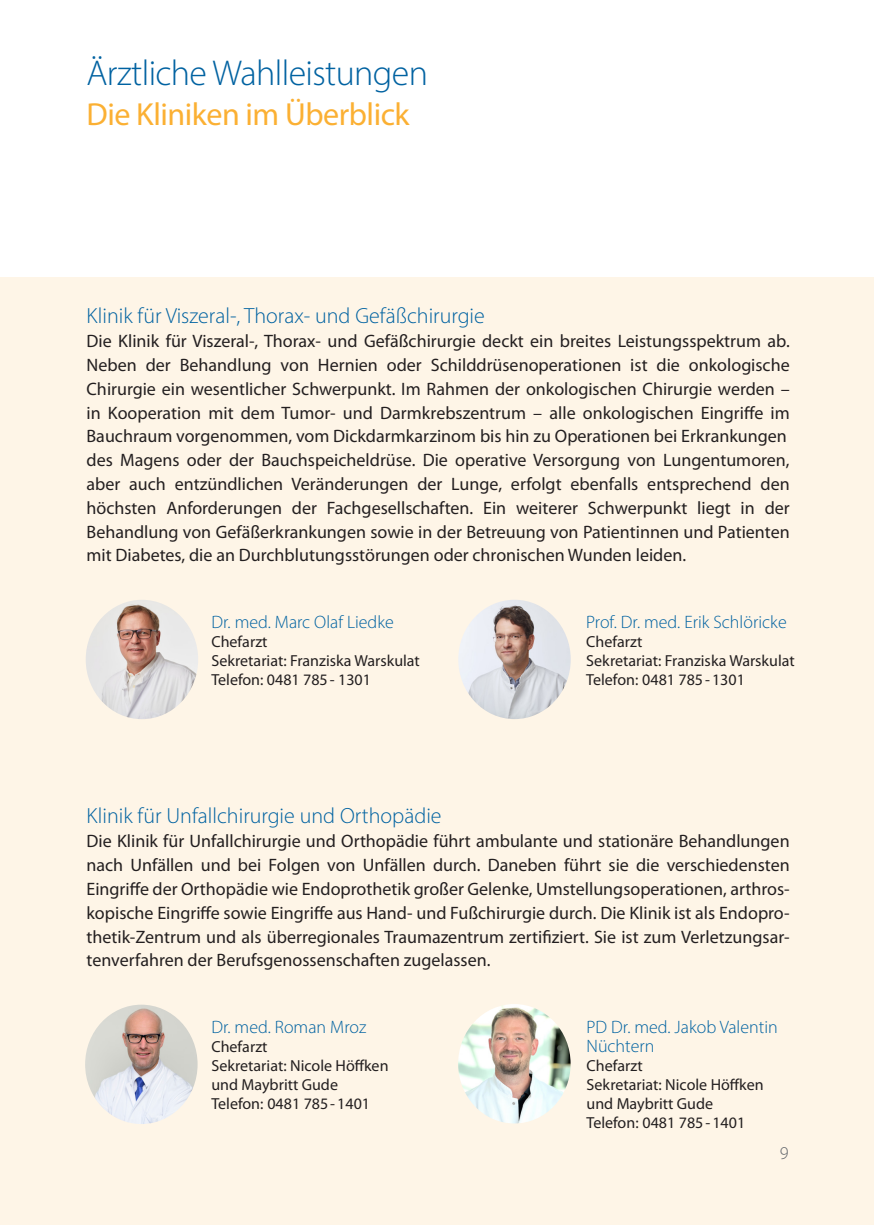
<style>
.page{position:relative;width:874px;height:1225px;background:#fff}
.page>*{position:absolute;margin:0;border:0;box-sizing:border-box;transform-origin:0 0}
.t1{font:36px "Myriad Variable Concept";letter-spacing:-.02em;color:#0062a1}
.t2{font:32px "Myriad Pro";letter-spacing:-.015em;color:#fbb033}
.t3{font:22px "Myriad Variable Concept";color:#0062a1}
.t4{font:18px/23.8px "Myriad Pro";color:#231f20}
.t5{font:18px/19px "Myriad Variable Concept";color:#0062a1}
.t6{font:18px "Myriad Variable Concept";color:#5f6369}
.t7{font:16px/19px "Myriad Pro";color:#231f20}
</style>
<div class="page">
<div style="left:0;top:277px;width:873px;height:948px;background:#fef5e7"></div>
<img style="left:86px;top:600px;width:112px;height:119px">
<img style="left:85px;top:1004px;width:112px;height:120px">
<img style="left:458px;top:1004px;width:112px;height:119px">
<img style="left:458px;top:600px;width:112px;height:119px">
<h1 class="t1" style="left:86px;top:52px;width:343px">Ärztliche Wahlleistungen</h1>
<h2 class="t2" style="left:86px;top:94px;width:324px">Die Kliniken im Überblick</h2>
<p class="t3" style="left:86px;top:303px;width:399px">Klinik für Viszeral-, Thorax- und Gefäßchirurgie</p>
<p class="t4" style="left:86px;top:329px;width:704px">Die Klinik für Viszeral-, Thorax- und Gefäßchirurgie deckt ein breites Leistungsspektrum ab.<br>Neben der Behandlung von Hernien oder Schilddrüsenoperationen ist die onkologische Chirurgie ein wesentlicher Schwerpunkt. Im Rahmen der onkologischen Chirurgie werden – in Kooperation mit dem Tumor- und Darmkrebszentrum – alle onkologischen Eingriffe im Bauchraum vorgenommen, vom Dickdarmkarzinom bis hin zu Operationen bei Erkrankungen des Magens oder der Bauchspeicheldrüse. Die operative Versorgung von Lungentumoren, aber auch entzündlichen Veränderungen der Lunge, erfolgt ebenfalls entsprechend den höchsten Anforderungen der Fachgesellschaften. Ein weiterer Schwerpunkt liegt in der Behandlung von Gefäßerkrankungen sowie in der Betreuung von Patientinnen und Patienten mit Diabetes, die an Durchblutungsstörungen oder chronischen Wunden leiden.</p>
<p class="t5" style="left:211px;top:613px;width:184px">Dr. med. Marc Olaf Liedke</p>
<p class="t7" style="left:211px;top:632px;width:210px">Chefarzt<br>Sekretariat: Franziska Warskulat<br>Telefon: 0481 785- 1301</p>
<p class="t5" style="left:586px;top:613px;width:202px">Prof. Dr. med. Erik Schlöricke</p>
<p class="t7" style="left:586px;top:632px;width:210px">Chefarzt<br>Sekretariat: Franziska Warskulat<br>Telefon: 0481 785-1301</p>
<p class="t3" style="left:86px;top:803px;width:356px">Klinik für Unfallchirurgie und Orthopädie</p>
<p class="t4" style="left:86px;top:829px;width:704px;text-align:justify">Die Klinik für Unfallchirurgie und Orthopädie führt ambulante und stationäre Behandlungen nach Unfällen und bei Folgen von Unfällen durch. Daneben führt sie die verschiedensten Eingriffe der Orthopädie wie Endoprothetik großer Gelenke, Umstellungsoperationen, arthros&shy;kopische Eingriffe sowie Eingriffe aus Hand- und Fußchirurgie durch. Die Klinik ist als Endopro&shy;thetik-Zentrum und als überregionales Traumazentrum zertifiziert. Sie ist zum Verletzungsar&shy;tenverfahren der Berufsgenossenschaften zugelassen.</p>
<p class="t5" style="left:211px;top:1018px;width:156px">Dr. med. Roman Mroz</p>
<p class="t7" style="left:211px;top:1037px;width:178px">Chefarzt<br>Sekretariat: Nicole Höffken und Maybritt Gude<br>Telefon: 0481 785-1401</p>
<p class="t5" style="left:586px;top:1017px;width:193px">PD Dr. med. Jakob Valentin<br>Nüchtern</p>
<p class="t7" style="left:586px;top:1056px;width:178px">Chefarzt<br>Sekretariat: Nicole Höffken und Maybritt Gude<br>Telefon: 0481 785-1401</p>
<p class="t6" style="left:779px;top:1142px;width:10px">9</p>
</div>
